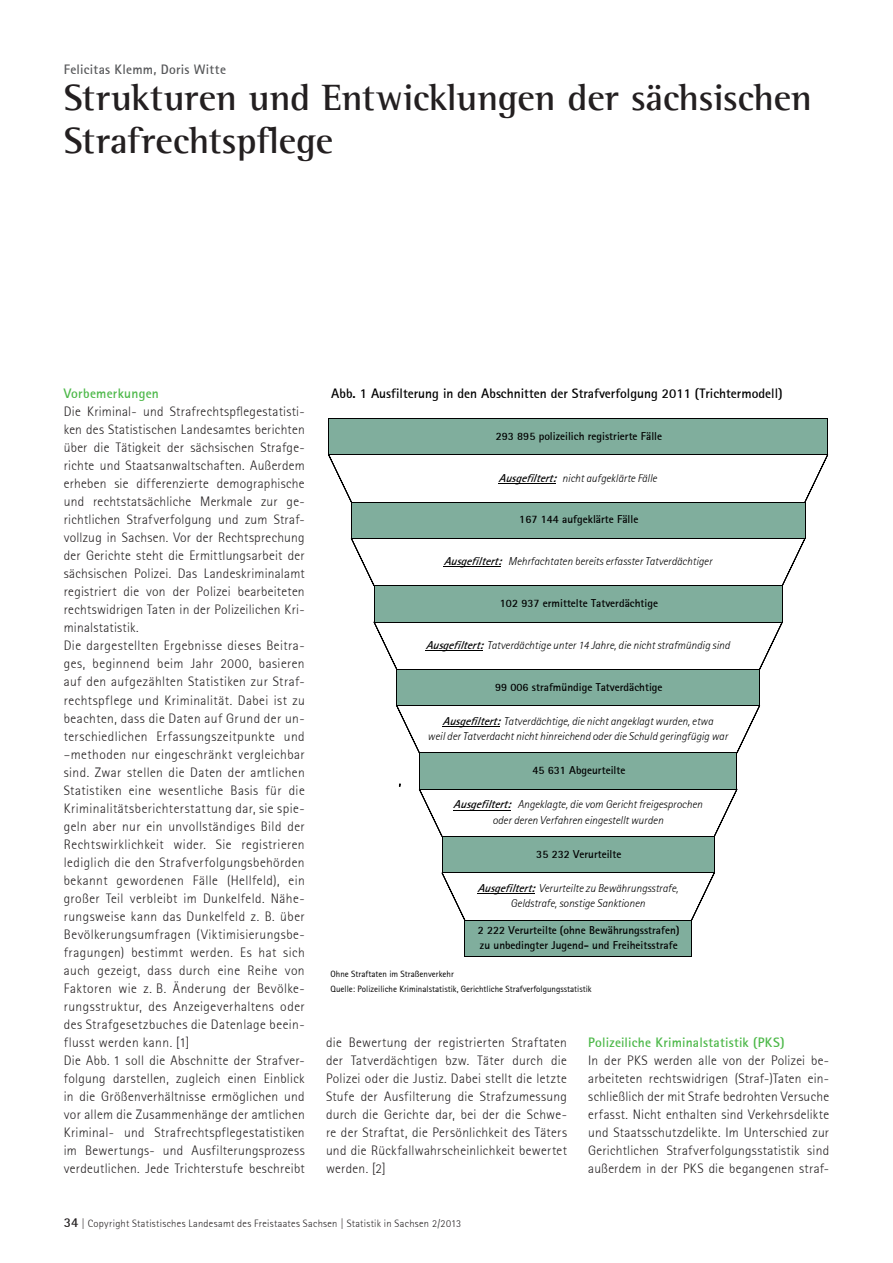
<style>
.page{position:relative;width:893px;height:1263px;background:#fff}
.page>*{position:absolute;margin:0;border:0;box-sizing:border-box;transform-origin:0 0}
.Überschrift_1{font:700 37.5px/42.5px "Rotis Semi Serif";letter-spacing:-.005em;color:#231f20}
.Fließtext{font:300 13.5px/18px "Rotis Sans Serif";letter-spacing:.02em;color:#231f20;text-align:justify}
.t1{font:700 13.5px "Rotis Sans Serif";color:#000}
.Überschrift_2{font:700 13.5px "Rotis Sans Serif";letter-spacing:.015em;color:#4cb848}
.Dachzeile_-_Autor{font:700 13.5px "Rotis Sans Serif";letter-spacing:.015em;color:#57585a}
.t2{font:italic 300 11.25px/15.5px "Rotis Sans Serif";color:#000;text-align:center}
.t3{font:700 11.25px/15.5px "Rotis Sans Serif";color:#000}
.t4{font:300 10.5px "Rotis Sans Serif";letter-spacing:.03em;color:#231f20}
.t5{font:9px/14.2px "Rotis Sans Serif";color:#000}
.s1{font-weight:700}
.s2{font-weight:700;font-size:13.5px}
</style>
<div class="page">
<div style="left:329px;top:418px;width:499px;height:37px;background:#80ae9d"></div>
<div style="left:351px;top:502px;width:454px;height:36px;background:#80ae9d"></div>
<div style="left:374px;top:586px;width:408px;height:36px;background:#80ae9d"></div>
<div style="left:397px;top:669px;width:363px;height:37px;background:#80ae9d"></div>
<div style="left:419px;top:753px;width:318px;height:36px;background:#80ae9d"></div>
<div style="left:442px;top:836px;width:272px;height:37px;background:#80ae9d"></div>
<div style="left:465px;top:920px;width:227px;height:36px;background:#80ae9d"></div>
<hr style="left:442px;top:726px;width:58px;height:1px;background:#000">
<hr style="left:453px;top:810px;width:57px;height:1px;background:#000">
<hr style="left:499px;top:483px;width:57px;height:1px;background:#000">
<hr style="left:444px;top:567px;width:57px;height:1px;background:#000">
<hr style="left:426px;top:650px;width:57px;height:1px;background:#000">
<hr style="left:477px;top:893px;width:57px;height:1px;background:#000">
<hr style="left:329px;top:418px;width:1px;height:37px;background:#000">
<hr style="left:828px;top:418px;width:1px;height:37px;background:#000">
<hr style="left:351px;top:502px;width:1px;height:36px;background:#000">
<hr style="left:805px;top:502px;width:1px;height:36px;background:#000">
<hr style="left:374px;top:586px;width:1px;height:36px;background:#000">
<hr style="left:782px;top:586px;width:1px;height:36px;background:#000">
<hr style="left:397px;top:669px;width:1px;height:37px;background:#000">
<hr style="left:760px;top:669px;width:1px;height:37px;background:#000">
<hr style="left:419px;top:753px;width:1px;height:36px;background:#000">
<hr style="left:737px;top:753px;width:1px;height:36px;background:#000">
<hr style="left:442px;top:836px;width:1px;height:37px;background:#000">
<hr style="left:714px;top:837px;width:1px;height:36px;background:#000">
<hr style="left:465px;top:920px;width:1px;height:36px;background:#000">
<hr style="left:692px;top:920px;width:1px;height:36px;background:#000">
<hr style="left:329px;top:418px;width:499px;height:1px;background:#000">
<hr style="left:329px;top:455px;width:499px;height:1px;background:#000">
<hr style="left:351px;top:502px;width:454px;height:1px;background:#000">
<hr style="left:351px;top:538px;width:454px;height:1px;background:#000">
<hr style="left:374px;top:586px;width:408px;height:1px;background:#000">
<hr style="left:374px;top:622px;width:408px;height:1px;background:#000">
<hr style="left:397px;top:669px;width:363px;height:1px;background:#000">
<hr style="left:397px;top:705px;width:363px;height:1px;background:#000">
<hr style="left:419px;top:753px;width:318px;height:1px;background:#000">
<hr style="left:419px;top:789px;width:318px;height:1px;background:#000">
<hr style="left:442px;top:836px;width:272px;height:1px;background:#000">
<hr style="left:442px;top:873px;width:272px;height:1px;background:#000">
<hr style="left:465px;top:920px;width:227px;height:1px;background:#000">
<hr style="left:465px;top:956px;width:227px;height:1px;background:#000">
<svg style="left:329px;top:455px;width:22px;height:47px"></svg>
<svg style="left:805px;top:455px;width:23px;height:47px"></svg>
<svg style="left:351px;top:539px;width:23px;height:47px"></svg>
<svg style="left:782px;top:539px;width:23px;height:47px"></svg>
<svg style="left:374px;top:623px;width:23px;height:47px"></svg>
<svg style="left:759px;top:623px;width:23px;height:47px"></svg>
<svg style="left:397px;top:706px;width:22px;height:47px"></svg>
<svg style="left:737px;top:706px;width:23px;height:47px"></svg>
<svg style="left:419px;top:790px;width:23px;height:47px"></svg>
<svg style="left:714px;top:790px;width:23px;height:47px"></svg>
<svg style="left:442px;top:873px;width:23px;height:47px"></svg>
<svg style="left:691px;top:873px;width:23px;height:47px"></svg>
<p class="Dachzeile_-_Autor" style="left:64px;top:61px;width:164px">Felicitas Klemm, Doris Witte</p>
<p class="Überschrift_1" style="left:64px;top:76px;width:750px">Strukturen und Entwicklungen der sächsischen<br>Strafrechtspflege</p>
<p class="Überschrift_2" style="left:64px;top:385px;width:97px">Vorbemerkungen</p>
<p class="Fließtext" style="left:64px;top:403px;width:242px">Die Kriminal- und Strafrechtspflegestatisti&shy;ken des Statistischen Landesamtes berichten über die Tätigkeit der sächsischen Strafge&shy;richte und Staatsanwaltschaften. Außerdem erheben sie differenzierte demographische und rechtstatsächliche Merkmale zur ge&shy;richtlichen Strafverfolgung und zum Straf&shy;vollzug in Sachsen. Vor der Rechtsprechung der Gerichte steht die Ermittlungsarbeit der sächsischen Polizei. Das Landeskriminalamt registriert die von der Polizei bearbeiteten rechtswidrigen Taten in der Polizeilichen Kri&shy;minalstatistik.</p>
<p class="Fließtext" style="left:64px;top:637px;width:242px">Die dargestellten Ergebnisse dieses Beitra&shy;ges, beginnend beim Jahr 2000, basieren auf den aufgezählten Statistiken zur Straf&shy;rechtspflege und Kriminalität. Dabei ist zu beachten, dass die Daten auf Grund der un&shy;terschiedlichen Erfassungszeitpunkte und –methoden nur eingeschränkt vergleichbar sind. Zwar stellen die Daten der amtlichen Statistiken eine wesentliche Basis für die Kriminalitätsberichterstattung dar, sie spie&shy;geln aber nur ein unvollständiges Bild der Rechtswirklichkeit wider. Sie registrieren lediglich die den Strafverfolgungsbehörden bekannt gewordenen Fälle (Hellfeld), ein großer Teil verbleibt im Dunkelfeld. Nähe&shy;rungsweise kann das Dunkelfeld z. B. über Bevölkerungsumfragen (Viktimisierungsbe&shy;fragungen) bestimmt werden. Es hat sich auch gezeigt, dass durch eine Reihe von Faktoren wie z. B. Änderung der Bevölke&shy;rungsstruktur, des Anzeigeverhaltens oder des Strafgesetzbuches die Datenlage beein&shy;flusst werden kann. [1]</p>
<p class="Fließtext" style="left:64px;top:1051px;width:242px">Die Abb. 1 soll die Abschnitte der Strafver&shy;folgung darstellen, zugleich einen Einblick in die Größenverhältnisse ermöglichen und vor allem die Zusammenhänge der amtlichen Kriminal- und Strafrechtspflegestatistiken im Bewertungs- und Ausfilterungsprozess verdeutlichen. Jede Trichterstufe beschreibt</p>
<p class="t1" style="left:331px;top:385px;width:453px">Abb. 1 Ausfilterung in den Abschnitten der Strafverfolgung 2011 (Trichtermodell)</p>
<p class="t3" style="left:496px;top:428px;width:168px">293 895 polizeilich registrierte Fälle</p>
<p class="t2" style="left:499px;top:470px;width:160px"><span class="s1">Ausgefiltert:</span> nicht aufgeklärte Fälle</p>
<p class="t3" style="left:519px;top:512px;width:121px">167 144 aufgeklärte Fälle</p>
<p class="t2" style="left:444px;top:554px;width:270px"><span class="s1">Ausgefiltert:</span> Mehrfachtaten bereits erfasster Tatverdächtiger</p>
<p class="t3" style="left:500px;top:595px;width:160px">102 937 ermittelte Tatverdächtige</p>
<p class="t2" style="left:426px;top:637px;width:306px"><span class="s1">Ausgefiltert:</span> Tatverdächtige unter 14 Jahre, die nicht strafmündig sind</p>
<p class="t3" style="left:495px;top:679px;width:169px">99 006 strafmündige Tatverdächtige</p>
<p class="t2" style="left:428px;top:713px;width:302px"><span class="s1">Ausgefiltert:</span> Tatverdächtige, die nicht angeklagt wurden, etwa<br>weil der Tatverdacht nicht hinreichend oder die Schuld geringfügig war</p>
<p class="t3" style="left:532px;top:762px;width:95px">45 631 Abgeurteilte</p>
<p class="t2" style="left:453px;top:797px;width:251px"><span class="s1">Ausgefiltert:</span> Angeklagte, die vom Gericht freigesprochen oder deren Verfahren eingestellt wurden</p>
<p class="t3" style="left:536px;top:846px;width:87px">35 232 Verurteilte</p>
<p class="t2" style="left:477px;top:881px;width:202px"><span class="s1">Ausgefiltert:</span> Verurteilte zu Bewährungsstrafe,<br>Geldstrafe, sonstige Sanktionen</p>
<p class="t3" style="left:478px;top:922px;width:203px">2 222 Verurteilte (ohne Bewährungsstrafen) zu unbedingter Jugend- und Freiheitsstrafe</p>
<p class="t5" style="left:331px;top:967px;width:263px">Ohne Straftaten im Straßenverkehr<br>Quelle: Polizeiliche Kriminalstatistik, Gerichtliche Strafverfolgungsstatistik</p>
<p class="Fließtext" style="left:326px;top:1033px;width:243px">die Bewertung der registrierten Straftaten der Tatverdächtigen bzw. Täter durch die Polizei oder die Justiz. Dabei stellt die letzte Stufe der Ausfilterung die Strafzumessung durch die Gerichte dar, bei der die Schwe&shy;re der Straftat, die Persönlichkeit des Täters und die Rückfallwahrscheinlichkeit bewertet werden. [2]</p>
<p class="Überschrift_2" style="left:588px;top:1033px;width:198px">Polizeiliche Kriminalstatistik (PKS)</p>
<p class="Fließtext" style="left:588px;top:1051px;width:242px">In der PKS werden alle von der Polizei be&shy;arbeiteten rechtswidrigen (Straf-)Taten ein&shy;schließlich der mit Strafe bedrohten Versuche erfasst. Nicht enthalten sind Verkehrsdelikte und Staatsschutzdelikte. Im Unterschied zur Gerichtlichen Strafverfolgungsstatistik sind außerdem in der PKS die begangenen straf-</p>
<p class="t4" style="left:64px;top:1217px;width:399px"><span class="s2">34</span> | Copyright Statistisches Landesamt des Freistaates Sachsen | Statistik in Sachsen 2/2013</p>
</div>
